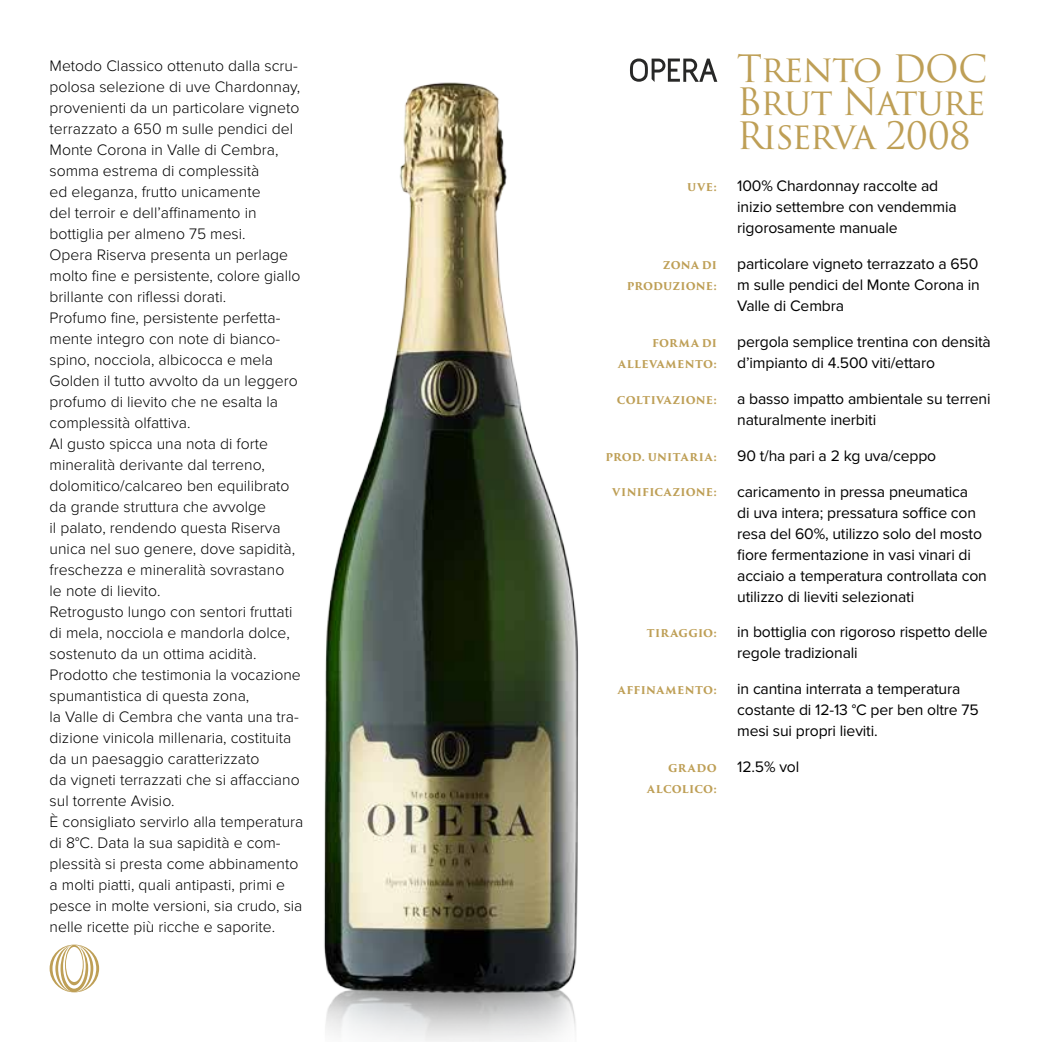
<style>
.page{position:relative;width:1042px;height:1042px;background:#fff}
.page>*{position:absolute;margin:0;border:0;box-sizing:border-box;transform-origin:0 0}
.t1{font:36.75px/33.2px "Trajan Pro 3";letter-spacing:-.035em;color:#be9f56;text-align:justify}
.t2{font:300 15.75px/21px "Proxima Nova";color:#000}
.t3{font:15.75px/21px "Proxima Nova";letter-spacing:-.01em;color:#000}
.t4{font:700 10.5px/21px "Trajan Pro 3";letter-spacing:.03em;color:#be9f56;text-align:right}
.t5{font:700 10.5px/21px "Trajan Pro 3";letter-spacing:.01em;color:#be9f56;text-align:right}
</style>
<div class="page">
<svg style="left:50px;top:944px;width:49px;height:48px"></svg>
<svg style="left:630px;top:59px;width:87px;height:23px"></svg>
<img style="left:324px;top:82px;width:255px;height:960px">
<p class="t2" style="left:50px;top:55px;width:255px">Metodo Classico ottenuto dalla scru&shy;polosa selezione di uve Chardonnay, provenienti da un particolare vigneto terrazzato a 650 m sulle pendici del Monte Corona in Valle di Cembra, somma estrema di complessità<br>ed eleganza, frutto unicamente<br>del terroir e dell’affinamento in bottiglia per almeno 75 mesi.<br>Opera Riserva presenta un perlage molto fine e persistente, colore giallo brillante con riflessi dorati.<br>Profumo fine, persistente perfetta&shy;mente integro con note di bianco&shy;spino, nocciola, albicocca e mela Golden il tutto avvolto da un leggero profumo di lievito che ne esalta la complessità olfattiva.<br>Al gusto spicca una nota di forte mineralità derivante dal terreno, dolomitico/calcareo ben equilibrato da grande struttura che avvolge<br>il palato, rendendo questa Riserva unica nel suo genere, dove sapidità, freschezza e mineralità sovrastano<br>le note di lievito.<br>Retrogusto lungo con sentori fruttati di mela, nocciola e mandorla dolce, sostenuto da un ottima acidità.<br>Prodotto che testimonia la vocazione spumantistica di questa zona,<br>la Valle di Cembra che vanta una tra&shy;dizione vinicola millenaria, costituita da un paesaggio caratterizzato<br>da vigneti terrazzati che si affacciano sul torrente Avisio.<br>È consigliato servirlo alla temperatura di 8°C. Data la sua sapidità e com&shy;plessità si presta come abbinamento a molti piatti, quali antipasti, primi e pesce in molte versioni, sia crudo, sia nelle ricette più ricche e saporite.</p>
<h1 class="t1" style="left:737px;top:54px;width:252px">Trento DOC Brut Nature Riserva 2008</h1>
<p class="t3" style="left:737px;top:176px;width:221px">100% Chardonnay raccolte ad inizio settembre con vendemmia rigorosamente manuale</p>
<p class="t3" style="left:737px;top:253px;width:244px;text-align:justify">particolare vigneto terrazzato a 650 m sulle pendici del Monte Corona in Valle di Cembra</p>
<p class="t3" style="left:737px;top:331px;width:255px">pergola semplice trentina con densità d’impianto di 4.500 viti/ettaro</p>
<p class="t3" style="left:737px;top:388px;width:255px">a basso impatto ambientale su terreni naturalmente inerbiti</p>
<p class="t3" style="left:737px;top:445px;width:200px">90 t/ha pari a 2 kg uva/ceppo</p>
<p class="t3" style="left:737px;top:481px;width:251px">caricamento in pressa pneumatica<br>di uva intera; pressatura soffice con resa del 60%, utilizzo solo del mosto fiore fermentazione in vasi vinari di acciaio a temperatura controllata con utilizzo di lieviti selezionati</p>
<p class="t3" style="left:737px;top:622px;width:252px">in bottiglia con rigoroso rispetto delle regole tradizionali</p>
<p class="t3" style="left:737px;top:679px;width:243px">in cantina interrata a temperatura costante di 12-13 °C per ben oltre 75 mesi sui propri lieviti.</p>
<p class="t3" style="left:737px;top:756px;width:64px">12.5% vol</p>
<p class="t4" style="left:687px;top:177px;width:31px">UVE:</p>
<p class="t5" style="left:627px;top:255px;width:92px">ZONA DI<br>PRODUZIONE:</p>
<p class="t4" style="left:618px;top:333px;width:100px">FORMA DI<br>ALLEVAMENTO:</p>
<p class="t4" style="left:617px;top:390px;width:102px">COLTIVAZIONE:</p>
<p class="t4" style="left:605px;top:446px;width:113px">PROD. UNITARIA:</p>
<p class="t4" style="left:612px;top:482px;width:106px">VINIFICAZIONE:</p>
<p class="t4" style="left:647px;top:623px;width:71px">TIR AGGIO:</p>
<p class="t4" style="left:618px;top:680px;width:100px">AFFINAMENTO:</p>
<p class="t4" style="left:647px;top:758px;width:71px">GRADO<br>ALCOLICO:</p>
</div>
